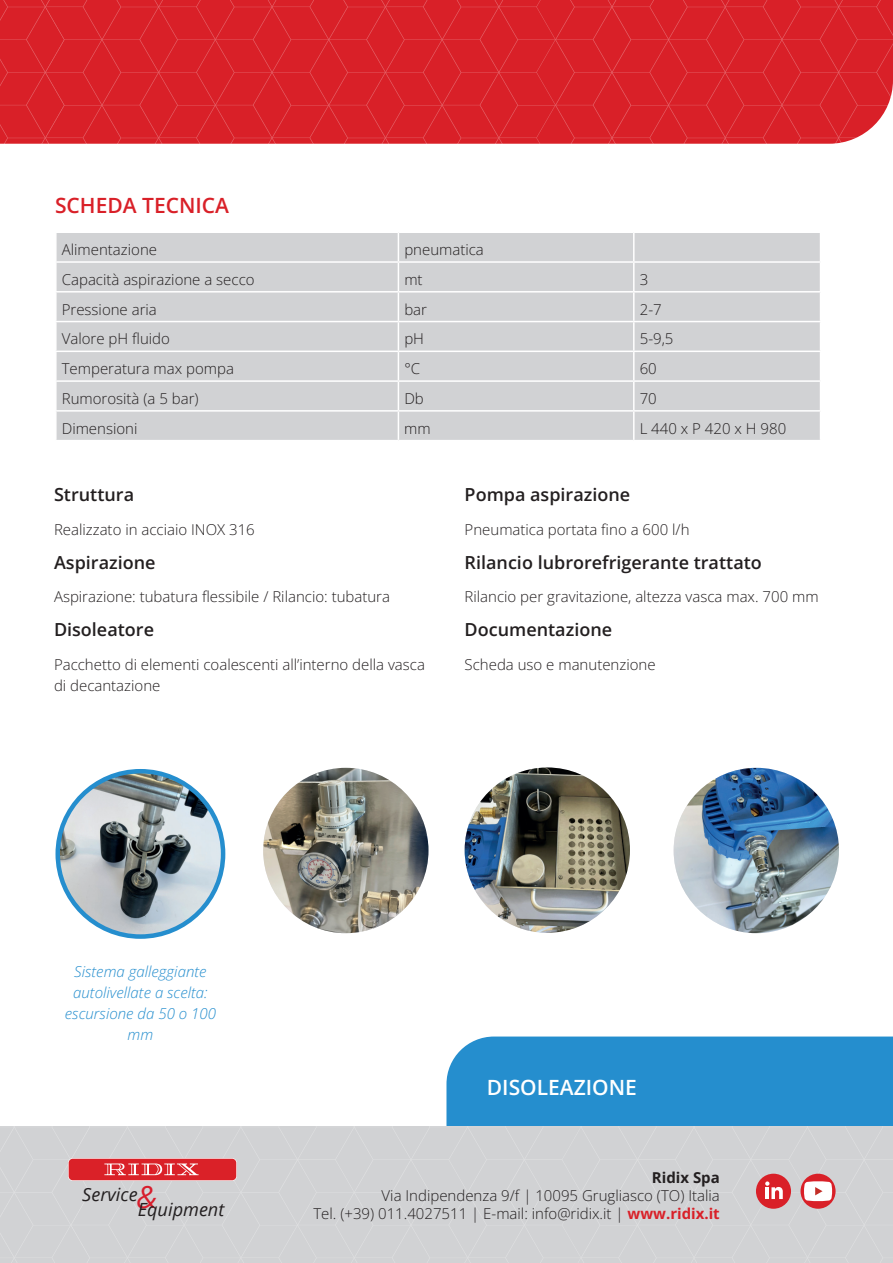
<style>
.page{position:relative;width:893px;height:1263px;background:#fff}
.page>*{position:absolute;margin:0;border:0;box-sizing:border-box;transform-origin:0 0}
.t1{font:600 21px "Open Sans";color:#d92028}
.t2{font:600 21px "Open Sans";color:#fff}
.t3{font:italic 18.15px "Open Sans";color:#231f20}
.t4{font:600 18px "Open Sans";color:#231f20}
.t5{font:300 15px/18px "Open Sans";color:#231f20;text-align:right}
.t6{font:italic 300 15px/21px "Open Sans";color:#258ece;text-align:center}
.t7{font:700 15px "Open Sans";color:#231f20}
.s1{font-weight:700;color:#d92028}
</style>
<div class="page">
<div style="left:446px;top:1036px;width:447px;height:91px;background:#258ece"></div>
<svg style="left:0;top:0;width:45px;height:144px;background:#d9222a"></svg>
<svg style="left:45px;top:0;width:848px;height:144px;background:#d9242c"></svg>
<div style="left:0;top:1127px;width:71px;height:136px;background:#d1d2d4"></div>
<div style="left:71px;top:1127px;width:822px;height:136px;background:#d1d2d4"></div>
<svg style="left:800px;top:1174px;width:36px;height:35px"></svg>
<svg style="left:804px;top:1181px;width:28px;height:20px"></svg>
<div style="left:756px;top:1174px;width:35px;height:35px;background:#d92028;border-radius:50%"></div>
<svg style="left:765px;top:1181px;width:18px;height:18px"></svg>
<svg style="left:68px;top:1158px;width:169px;height:23px"></svg>
<div style="left:69px;top:1159px;width:167px;height:21px;background:#da2128;border-radius:4px"></div>
<svg style="left:104px;top:1163px;width:95px;height:12px"></svg>
<div style="left:57px;top:233px;width:763px;height:207px;background:#d1d2d4"></div>
<hr style="left:633px;top:233px;width:2px;height:28px;background:#fff">
<hr style="left:55px;top:261px;width:343px;height:2px;background:#fff">
<hr style="left:398px;top:261px;width:236px;height:2px;background:#fff">
<hr style="left:634px;top:261px;width:187px;height:2px;background:#fff">
<hr style="left:633px;top:263px;width:2px;height:28px;background:#fff">
<hr style="left:55px;top:291px;width:343px;height:2px;background:#fff">
<hr style="left:398px;top:291px;width:236px;height:2px;background:#fff">
<hr style="left:634px;top:291px;width:187px;height:2px;background:#fff">
<hr style="left:633px;top:293px;width:2px;height:28px;background:#fff">
<hr style="left:55px;top:321px;width:343px;height:1px;background:#fff">
<hr style="left:398px;top:321px;width:236px;height:1px;background:#fff">
<hr style="left:634px;top:321px;width:187px;height:1px;background:#fff">
<hr style="left:633px;top:322px;width:2px;height:29px;background:#fff">
<hr style="left:55px;top:351px;width:343px;height:1px;background:#fff">
<hr style="left:398px;top:351px;width:236px;height:1px;background:#fff">
<hr style="left:634px;top:351px;width:187px;height:1px;background:#fff">
<hr style="left:633px;top:352px;width:2px;height:28px;background:#fff">
<hr style="left:55px;top:380px;width:343px;height:2px;background:#fff">
<hr style="left:398px;top:380px;width:236px;height:2px;background:#fff">
<hr style="left:634px;top:380px;width:187px;height:2px;background:#fff">
<hr style="left:633px;top:382px;width:2px;height:28px;background:#fff">
<hr style="left:55px;top:410px;width:343px;height:2px;background:#fff">
<hr style="left:398px;top:410px;width:236px;height:2px;background:#fff">
<svg style="left:398px;top:233px;width:1px;height:207px"></svg>
<hr style="left:634px;top:410px;width:187px;height:2px;background:#fff">
<hr style="left:633px;top:412px;width:2px;height:28px;background:#fff">
<img style="left:465px;top:767px;width:165px;height:166px;border-radius:83px">
<img style="left:674px;top:768px;width:165px;height:165px;border-radius:83px">
<img style="left:263px;top:768px;width:165px;height:165px;border-radius:83px">
<img style="left:58px;top:771px;width:165px;height:165px;border-radius:83px">
<div style="left:56px;top:769px;width:169px;height:170px;border:4px solid #258ece;border-radius:50%"></div>
<h1 class="t1" style="left:55px;top:191px;width:176px">SCHEDA TECNICA</h1>
<p class="t5" style="left:62px;top:240px;width:97px">Alimentazione</p>
<p class="t5" style="left:404px;top:240px;width:81px">pneumatica</p>
<p class="t5" style="left:62px;top:270px;width:194px">Capacità aspirazione a secco</p>
<p class="t5" style="left:404px;top:270px;width:20px">mt</p>
<p class="t5" style="left:640px;top:270px;width:10px">3</p>
<p class="t5" style="left:62px;top:300px;width:97px">Pressione aria</p>
<p class="t5" style="left:404px;top:300px;width:24px">bar</p>
<p class="t5" style="left:640px;top:300px;width:23px">2-7</p>
<p class="t5" style="left:62px;top:330px;width:110px">Valore pH fluido</p>
<p class="t5" style="left:404px;top:330px;width:21px">pH</p>
<p class="t5" style="left:640px;top:330px;width:35px">5-9,5</p>
<p class="t5" style="left:62px;top:359px;width:174px">Temperatura max pompa</p>
<p class="t5" style="left:404px;top:359px;width:17px">°C</p>
<p class="t5" style="left:640px;top:359px;width:19px">60</p>
<p class="t5" style="left:62px;top:389px;width:138px">Rumorosità (a 5 bar)</p>
<p class="t5" style="left:404px;top:389px;width:21px">Db</p>
<p class="t5" style="left:640px;top:389px;width:19px">70</p>
<p class="t5" style="left:62px;top:419px;width:77px">Dimensioni</p>
<p class="t5" style="left:404px;top:419px;width:28px">mm</p>
<p class="t5" style="left:640px;top:419px;width:148px">L 440 x P 420 x H 980</p>
<p class="t4" style="left:54px;top:482px;width:82px">Struttura</p>
<p class="t5" style="left:54px;top:520px;width:202px">Realizzato in acciaio INOX 316</p>
<p class="t4" style="left:54px;top:550px;width:103px">Aspirazione</p>
<p class="t5" style="left:54px;top:588px;width:338px">Aspirazione: tubatura flessibile / Rilancio: tubatura</p>
<p class="t4" style="left:54px;top:617px;width:102px">Disoleatore</p>
<p class="t5" style="left:54px;top:654px;width:372px;line-height:21px;text-align:left">Pacchetto di elementi coalescenti all’interno della vasca di decantazione</p>
<p class="t4" style="left:465px;top:482px;width:167px">Pompa aspirazione</p>
<p class="t5" style="left:465px;top:520px;width:226px">Pneumatica portata fino a 600 l/h</p>
<p class="t4" style="left:465px;top:550px;width:299px">Rilancio lubrorefrigerante trattato</p>
<p class="t5" style="left:465px;top:588px;width:356px">Rilancio per gravitazione, altezza vasca max. 700 mm</p>
<p class="t4" style="left:465px;top:617px;width:149px">Documentazione</p>
<p class="t5" style="left:465px;top:655px;width:192px">Scheda uso e manutenzione</p>
<p class="t6" style="left:65px;top:961px;width:153px">Sistema galleggiante autolivellate a scelta: escursione da 50 o 100 mm</p>
<h1 class="t2" style="left:487px;top:1073px;width:152px">DISOLEAZIONE</h1>
<p class="t3" style="left:82px;top:1197px;width:143px">Service<sup>&amp;</sup>Equipment</p>
<p class="t7" style="left:652px;top:1167px;width:69px">Ridix Spa</p>
<p class="t5" style="left:313px;top:1186px;width:408px">Via Indipendenza 9/f | 10095 Grugliasco (TO) Italia<br>Tel. (+39) 011.4027511 | E-mail: info@ridix.it | <span class="s1">www.ridix.it</span></p>
</div>
